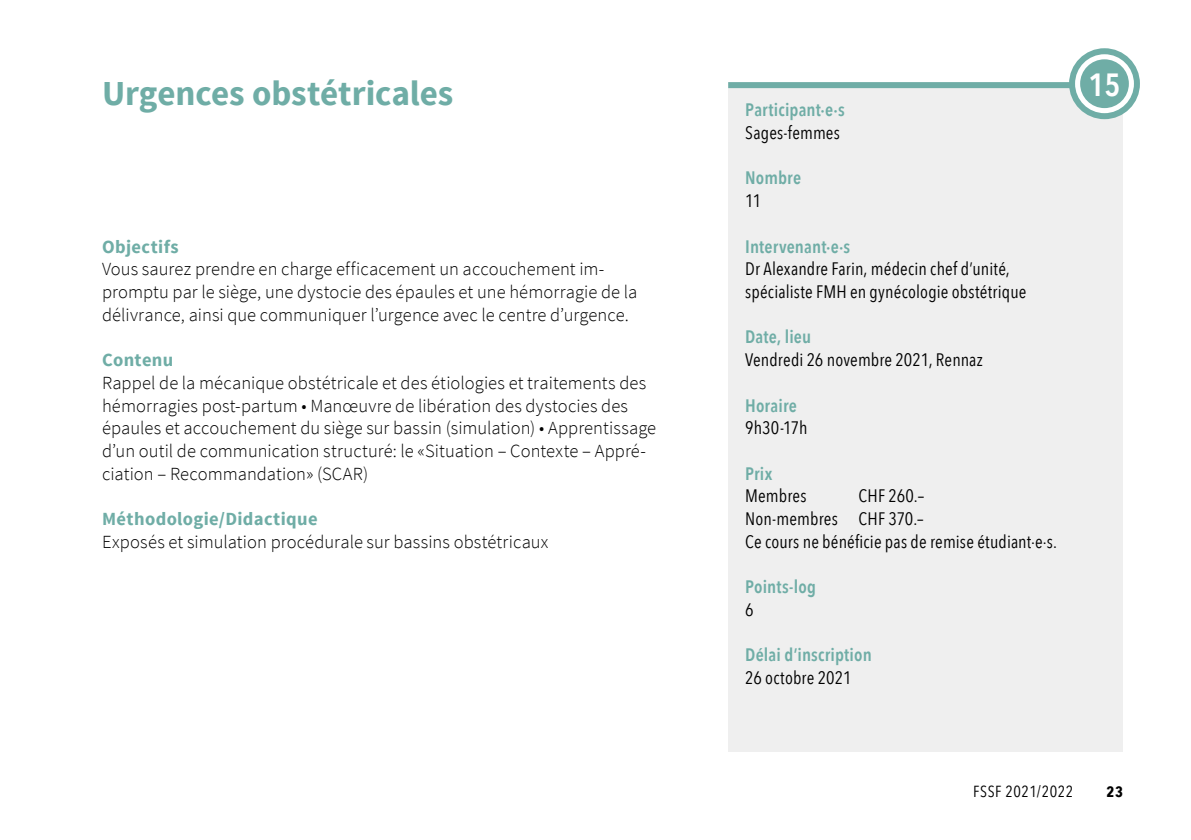
<style>
.page{position:relative;width:1191px;height:840px;background:#fff}
.page>*{position:absolute;margin:0;border:0;box-sizing:border-box;transform-origin:0 0}
.t1{font:700 35px "Source Sans Pro";letter-spacing:-.005em;color:#6fada6}
.t2{font:600 32px "Avenir Next Condensed";color:#fff}
.t3{font:300 18.4px/22.6px "Source Sans Pro";letter-spacing:.005em;color:#000}
.t4{font:700 18.4px "Source Sans Pro";letter-spacing:.02em;color:#6fada6}
.t5{font:18px/22.6px "Avenir Next Condensed";letter-spacing:.01em;color:#000}
.t6{font:600 18px "Avenir Next Condensed";letter-spacing:.01em;color:#6fada6}
.t7{font:16px "Avenir Next Condensed";letter-spacing:.03em;color:#000}
.t8{font:700 15px "Avenir Next Condensed";color:#000}
</style>
<div class="page">
<div style="left:728px;top:82px;width:395px;height:669px;background:#efefef"></div>
<div style="left:728px;top:82px;width:361px;height:6px;background:#6fada6"></div>
<svg style="left:1072px;top:51px;width:65px;height:65px"></svg>
<div style="left:1069px;top:48px;width:71px;height:71px;border:6px solid #6fada6;border-radius:50%"></div>
<div style="left:1080px;top:59px;width:48px;height:49px;background:#6fada6;border-radius:50%"></div>
<h1 class="t1" style="left:102px;top:71px;width:353px">Urgences obstétricales</h1>
<p class="t4" style="left:102px;top:234px;width:78px">Objectifs</p>
<p class="t3" style="left:102px;top:258px;width:537px">Vous saurez prendre en charge efficacement un accouchement im&shy;promptu par le siège, une dystocie des épaules et une hémorragie de la délivrance, ainsi que communiquer l’urgence avec le centre d’urgence.</p>
<p class="t4" style="left:102px;top:348px;width:73px">Contenu</p>
<p class="t3" style="left:102px;top:371px;width:555px">Rappel de la mécanique obstétricale et des étiologies et traitements des hémorragies post-partum • Manœuvre de libération des dystocies des épaules et accouchement du siège sur bassin (simulation) • Apprentissage d’un outil de communication structuré: le «Situation – Contexte – Appré&shy;ciation – Recommandation» (SCAR)</p>
<p class="t4" style="left:102px;top:507px;width:217px">Méthodologie/Didactique</p>
<p class="t3" style="left:102px;top:530px;width:448px">Exposés et simulation procédurale sur bassins obstétricaux</p>
<p class="t6" style="left:745px;top:94px;width:101px">Participant·e·s</p>
<p class="t5" style="left:745px;top:120px;width:96px">Sages-femmes</p>
<p class="t6" style="left:745px;top:162px;width:57px">Nombre</p>
<p class="t5" style="left:745px;top:188px;width:17px">11</p>
<p class="t6" style="left:745px;top:230px;width:106px">Intervenant·e·s</p>
<p class="t5" style="left:745px;top:257px;width:283px">Dr Alexandre Farin, médecin chef d’unité, spécialiste FMH en gynécologie obstétrique</p>
<p class="t6" style="left:745px;top:321px;width:68px">Date, lieu</p>
<p class="t5" style="left:745px;top:347px;width:239px">Vendredi 26 novembre 2021, Rennaz</p>
<p class="t6" style="left:745px;top:389px;width:53px">Horaire</p>
<p class="t5" style="left:745px;top:415px;width:64px">9h30-17h</p>
<p class="t6" style="left:745px;top:457px;width:29px">Prix</p>
<p class="t5" style="left:745px;top:483px;width:63px">Membres</p>
<p class="t5" style="left:745px;top:483px;width:313px;text-indent:113px">CHF 260.–<br>Non-membres CHF 370.–<br>Ce cours ne bénéficie pas de remise étudiant·e·s.</p>
<p class="t6" style="left:745px;top:571px;width:72px">Points-log</p>
<p class="t5" style="left:745px;top:597px;width:10px">6</p>
<p class="t6" style="left:745px;top:639px;width:128px">Délai d’inscription</p>
<p class="t5" style="left:745px;top:665px;width:108px">26 octobre 2021</p>
<h2 class="t2" style="left:1088px;top:57px;width:33px">15</h2>
<p class="t7" style="left:973px;top:777px;width:102px">FSSF 2021/2022</p>
<p class="t8" style="left:1106px;top:782px;width:18px">23</p>
</div>
